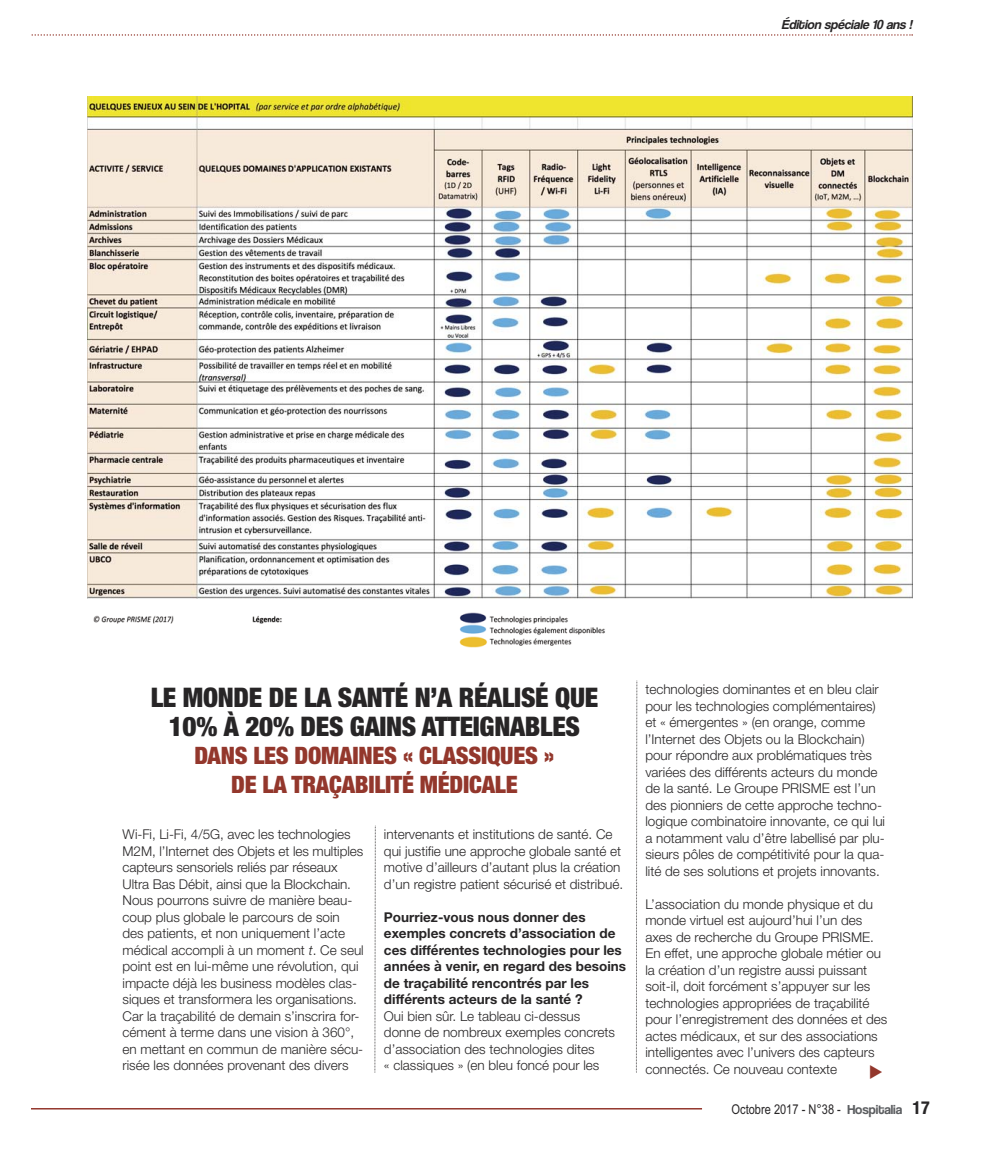
<style>
.page{position:relative;width:1000px;height:1149px;background:#fff}
.page>*{position:absolute;margin:0;border:0;box-sizing:border-box;transform-origin:0 0}
.t1{font:900 condensed 27px/28.5px "Helvetica Neue";letter-spacing:-.01em;color:#272526;text-align:center}
.t2{font:900 condensed 24px/28.5px "Helvetica Neue";letter-spacing:-.01em;color:#93372c;text-align:center}
.t3{font:300 13.5px/16.5px "Helvetica Neue";color:#272526}
.t4{font:700 13.5px/16.5px "Helvetica Neue";color:#272526}
.t5{font:13.5px "Arial Narrow";color:#272526}
.t6{font:italic 13.5px "Coolvetica Rg";color:#272526}
.s1{font-style:italic}
.s2{font-family:"Coolvetica Rg";color:#5c5e61}
.s3{font-family:"Helvetica Neue";font-weight:700;font-stretch:condensed;font-size:18px}
</style>
<div class="page">
<svg style="left:32px;top:34px;width:880px;height:2px"></svg>
<hr style="left:32px;top:1107px;width:670px;height:2px;background:#93372c">
<img style="left:87px;top:97px;width:824px;height:501px">
<svg style="left:374px;top:825px;width:2px;height:247px"></svg>
<svg style="left:636px;top:680px;width:1px;height:392px"></svg>
<img style="left:93px;top:612px;width:512px;height:35px">
<p class="t6" style="left:781px;top:17px;width:134px">Édition spéciale 10 ans !</p>
<h1 class="t1" style="left:151px;top:683px;width:449px">LE MONDE DE LA SANTÉ N’A RÉALISÉ QUE<br>10% À 20% DES GAINS ATTEIGNABLES</h1>
<h2 class="t2" style="left:194px;top:741px;width:361px">DANS LES DOMAINES « CLASSIQUES »<br>DE LA TRAÇABILITÉ MÉDICALE</h2>
<p class="t3" style="left:122px;top:827px;width:243px">Wi-Fi, Li-Fi, 4/5G, avec les technologies M2M, l’Internet des Objets et les multiples capteurs sensoriels reliés par réseaux Ultra Bas Débit, ainsi que la Blockchain.<br>Nous pourrons suivre de manière beau&shy;coup plus globale le parcours de soin des patients, et non uniquement l’acte médical accompli à un moment <span class="s1">t</span>. Ce seul point est en lui-même une révolution, qui impacte déjà les business modèles clas&shy;siques et transformera les organisations.<br>Car la traçabilité de demain s’inscrira for&shy;cément à terme dans une vision à 360°, en mettant en commun de manière sécu&shy;risée les données provenant des divers</p>
<p class="t3" style="left:384px;top:827px;width:241px">intervenants et institutions de santé. Ce qui justifie une approche globale santé et motive d’ailleurs d’autant plus la création d’un registre patient sécurisé et distribué.</p>
<p class="t4" style="left:384px;top:909px;width:244px">Pourriez-vous nous donner des exemples concrets d’association de ces différentes technologies pour les années à venir, en regard des besoins de traçabilité rencontrés par les différents acteurs de la santé ?</p>
<p class="t3" style="left:384px;top:1008px;width:232px">Oui bien sûr. Le tableau ci-dessus donne de nombreux exemples concrets d’association des technologies dites<br>« classiques » (en bleu foncé pour les</p>
<p class="t3" style="left:645px;top:682px;width:241px">technologies dominantes et en bleu clair pour les technologies complémentaires) et « émergentes » (en orange, comme l’Internet des Objets ou la Blockchain) pour répondre aux problématiques très variées des différents acteurs du monde de la santé. Le Groupe PRISME est l’un des pionniers de cette approche techno&shy;logique combinatoire innovante, ce qui lui a notamment valu d’être labellisé par plu&shy;sieurs pôles de compétitivité pour la qua&shy;lité de ses solutions et projets innovants.</p>
<p class="t3" style="left:645px;top:896px;width:243px">L’association du monde physique et du monde virtuel est aujourd’hui l’un des axes de recherche du Groupe PRISME.<br>En effet, une approche globale métier ou la création d’un registre aussi puissant soit-il, doit forcément s’appuyer sur les technologies appropriées de traçabilité pour l’enregistrement des données et des actes médicaux, et sur des associations intelligentes avec l’univers des capteurs connectés. Ce nouveau contexte</p>
<p class="t5" style="left:731px;top:1101px;width:200px">Octobre 2017 - N°38 - <span class="s2">Hospitalia</span> <span class="s3">17</span></p>
</div>
